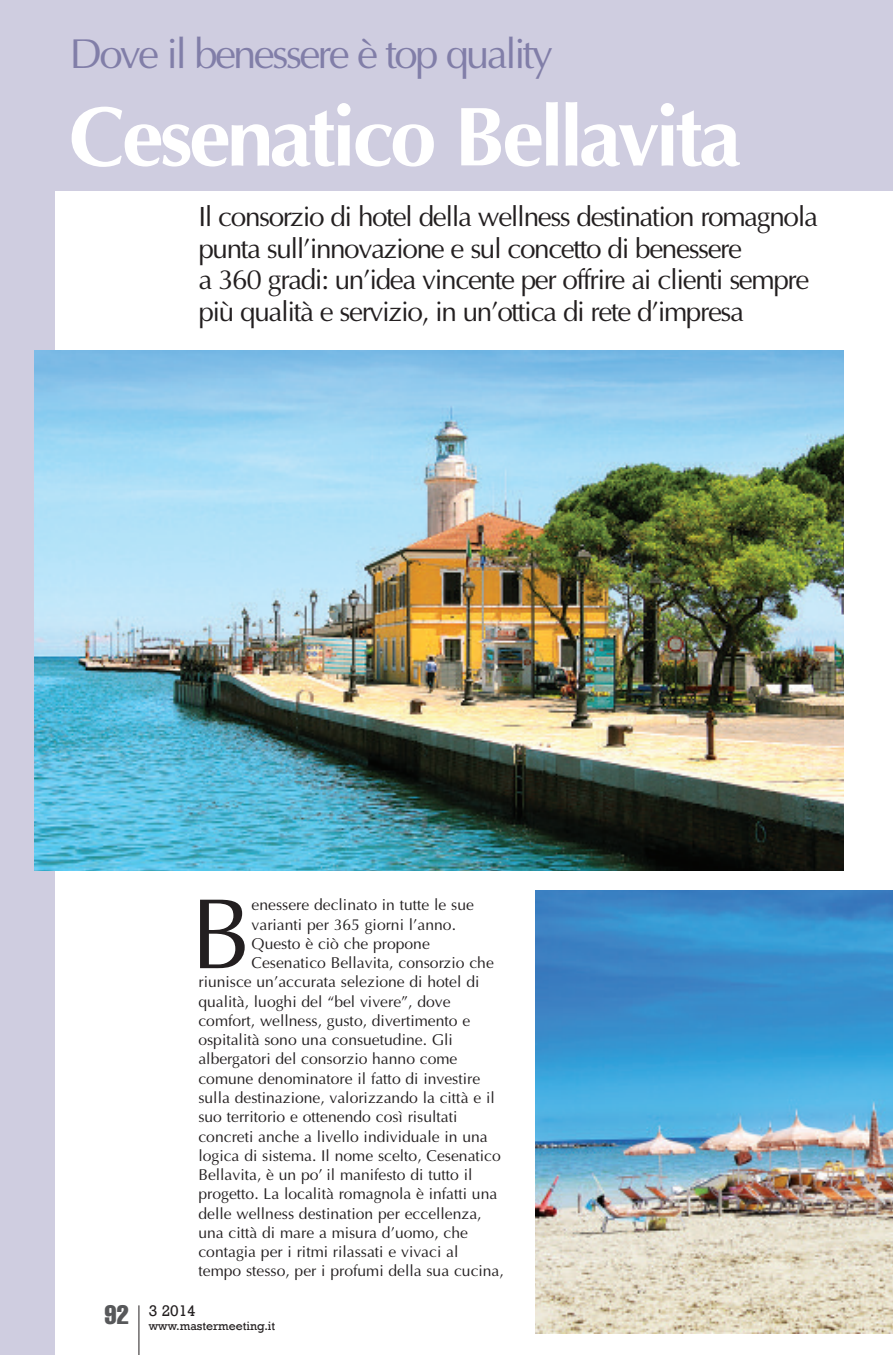
<style>
.page{position:relative;width:893px;height:1355px;background:#fff}
.page>*{position:absolute;margin:0;border:0;box-sizing:border-box;transform-origin:0 0}
.t1{font:100.45px "Optima";color:#231f20}
.t2{font:700 84px "Optima";letter-spacing:-.045em;color:#fff}
.t3{font:42px "Optima";letter-spacing:-.065em;color:#817ea8}
.t4{font:28px/31.5px "Optima";letter-spacing:-.05em;color:#231f20}
.t5{font:15.75px "Optima";color:#231f20}
.t6{font:15.75px "Rockwell";color:#231f20}
.t7{font:12.25px "Rockwell";color:#231f20}
</style>
<div class="page">
<div style="left:0;top:0;width:893px;height:190px;background:#cfcde0"></div>
<hr style="left:138px;top:1305px;width:1px;height:49px;background:#231f20">
<div style="left:0;top:0;width:55px;height:1354px;background:#cfcde0"></div>
<img style="left:35px;top:351px;width:808px;height:519px">
<img style="left:536px;top:890px;width:357px;height:442px">
<h3 class="t3" style="left:69px;top:29px;width:485px">Dove il benessere è top quality</h3>
<h2 class="t2" style="left:69px;top:87px;width:673px">Cesenatico Bellavita</h2>
<h3 class="t4" style="left:198px;top:201px;width:621px">Il consorzio di hotel della wellness destination romagnola punta sull’innovazione e sul concetto di benessere<br>a 360 gradi: un’idea vincente per offrire ai clienti sempre più qualità e servizio, in un’ottica di rete d’impresa</h3>
<h1 class="t1" style="left:190px;top:874px;width:63px">B</h1>
<p class="t5" style="left:252px;top:895px;width:224px">enessere declinato in tutte le sue</p>
<p class="t5" style="left:252px;top:914px;width:206px">varianti per 365 giorni l’anno.</p>
<p class="t5" style="left:252px;top:934px;width:180px">Questo è ciò che propone</p>
<p class="t5" style="left:252px;top:953px;width:244px">Cesenatico Bellavita, consorzio che</p>
<p class="t5" style="left:198px;top:972px;width:283px">riunisce un’accurata selezione di hotel di</p>
<p class="t5" style="left:198px;top:991px;width:254px">qualità, luoghi del “bel vivere”, dove</p>
<p class="t5" style="left:198px;top:1011px;width:273px">comfort, wellness, gusto, divertimento e</p>
<p class="t5" style="left:198px;top:1030px;width:256px">ospitalità sono una consuetudine. Gli</p>
<p class="t5" style="left:198px;top:1049px;width:261px">albergatori del consorzio hanno come</p>
<p class="t5" style="left:198px;top:1068px;width:283px">comune denominatore il fatto di investire</p>
<p class="t5" style="left:198px;top:1088px;width:298px">sulla destinazione, valorizzando la città e il</p>
<p class="t5" style="left:198px;top:1107px;width:261px">suo territorio e ottenendo così risultati</p>
<p class="t5" style="left:198px;top:1126px;width:291px">concreti anche a livello individuale in una</p>
<p class="t5" style="left:198px;top:1145px;width:304px">logica di sistema. Il nome scelto, Cesenatico</p>
<p class="t5" style="left:198px;top:1165px;width:276px">Bellavita, è un po’ il manifesto di tutto il</p>
<p class="t5" style="left:198px;top:1184px;width:300px">progetto. La località romagnola è infatti una</p>
<p class="t5" style="left:198px;top:1203px;width:285px">delle wellness destination per eccellenza,</p>
<p class="t5" style="left:198px;top:1222px;width:271px">una città di mare a misura d’uomo, che</p>
<p class="t5" style="left:198px;top:1242px;width:261px">contagia per i ritmi rilassati e vivaci al</p>
<p class="t5" style="left:198px;top:1261px;width:307px">tempo stesso, per i profumi della sua cucina,</p>
<p class="t7" style="left:105px;top:1318px;width:172px"><sup>92</sup> www.mastermeeting.it</p>
<p class="t6" style="left:149px;top:1300px;width:49px">3 2014</p>
</div>
